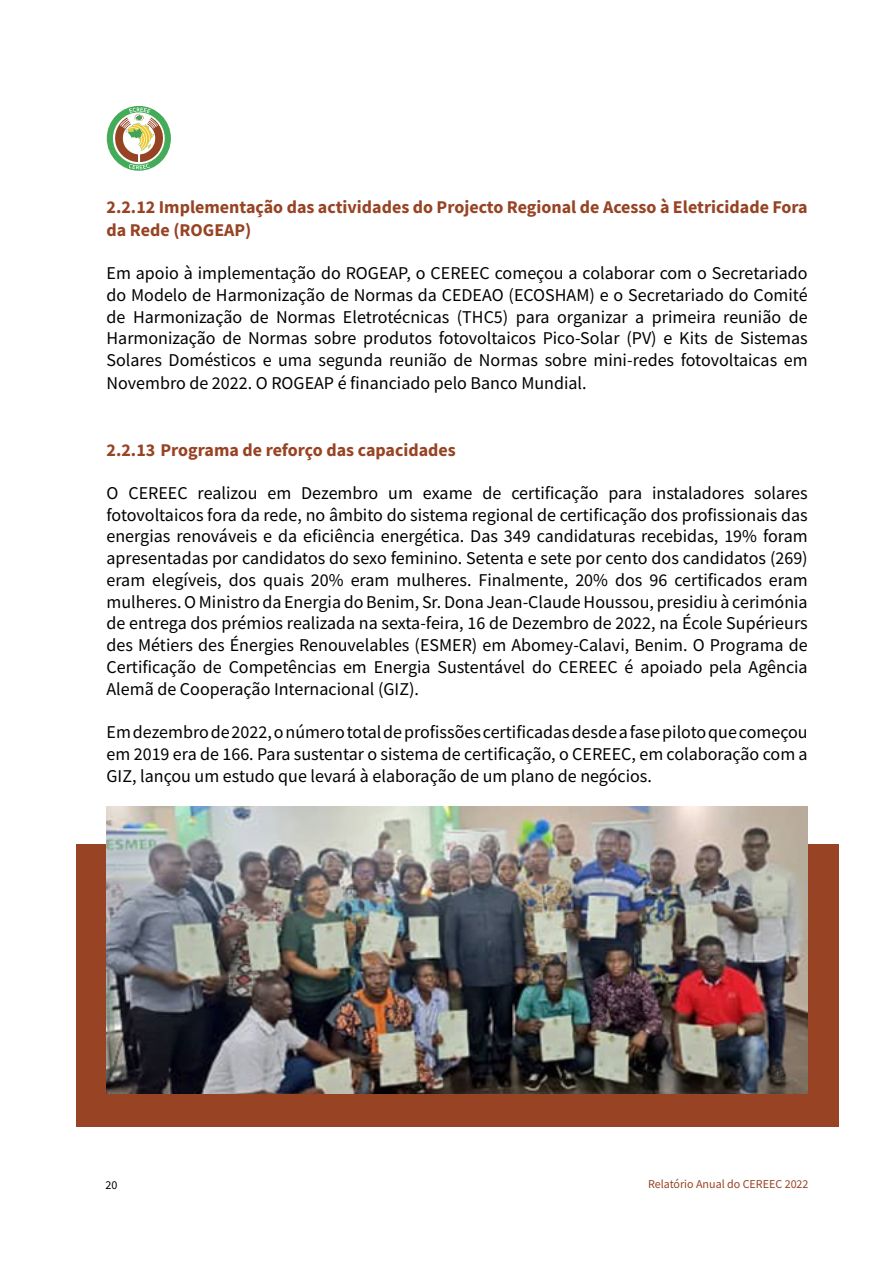
<style>
.page{position:relative;width:893px;height:1263px;background:#fff}
.page>*{position:absolute;margin:0;border:0;box-sizing:border-box;transform-origin:0 0}
.t1{font:18px/21.8px "Source Sans Pro";color:#000;text-align:justify}
.t2{font:700 18px/22.5px "Source Sans Pro";color:#974324}
.t3{font:12px "Source Sans Pro";color:#974324}
.t4{font:12px "Source Sans Pro";color:#000}
</style>
<div class="page">
<svg style="left:107px;top:106px;width:64px;height:65px"></svg>
<div style="left:76px;top:844px;width:762px;height:283px;background:#974324"></div>
<img style="left:106px;top:807px;width:702px;height:286px">
<p class="t2" style="left:107px;top:196px;width:703px">2.2.12 Implementação das actividades do Projecto Regional de Acesso à Eletricidade Fora da Rede (ROGEAP)</p>
<p class="t1" style="left:107px;top:262px;width:703px">Em apoio à implementação do ROGEAP, o CEREEC começou a colaborar com o Secretariado do Modelo de Harmonização de Normas da CEDEAO (ECOSHAM) e o Secretariado do Comité de Harmonização de Normas Eletrotécnicas (THC5) para organizar a primeira reunião de Harmonização de Normas sobre produtos fotovoltaicos Pico-Solar (PV) e Kits de Sistemas Solares Domésticos e uma segunda reunião de Normas sobre mini-redes fotovoltaicas em Novembro de 2022. O ROGEAP é financiado pelo Banco Mundial.</p>
<p class="t2" style="left:107px;top:439px;width:351px">2.2.13 Programa de reforço das capacidades</p>
<p class="t1" style="left:107px;top:482px;width:703px">O CEREEC realizou em Dezembro um exame de certificação para instaladores solares fotovoltaicos fora da rede, no âmbito do sistema regional de certificação dos profissionais das energias renováveis e da eficiência energética. Das 349 candidaturas recebidas, 19% foram apresentadas por candidatos do sexo feminino. Setenta e sete por cento dos candidatos (269) eram elegíveis, dos quais 20% eram mulheres. Finalmente, 20% dos 96 certificados eram mulheres. O Ministro da Energia do Benim, Sr. Dona Jean-Claude Houssou, presidiu à cerimónia de entrega dos prémios realizada na sexta-feira, 16 de Dezembro de 2022, na École Supérieurs des Métiers des Énergies Renouvelables (ESMER) em Abomey-Calavi, Benim. O Programa de Certificação de Competências em Energia Sustentável do CEREEC é apoiado pela Agência Alemã de Cooperação Internacional (GIZ).</p>
<p class="t1" style="left:107px;top:721px;width:703px">Em dezembro de 2022, o número total de profissões certificadas desde a fase piloto que começou em 2019 era de 166. Para sustentar o sistema de certificação, o CEREEC, em colaboração com a GIZ, lançou um estudo que levará à elaboração de um plano de negócios.</p>
<p class="t4" style="left:106px;top:1177px;width:13px">20</p>
<p class="t3" style="left:648px;top:1176px;width:162px">Relatório Anual do CEREEC 2022</p>
</div>
